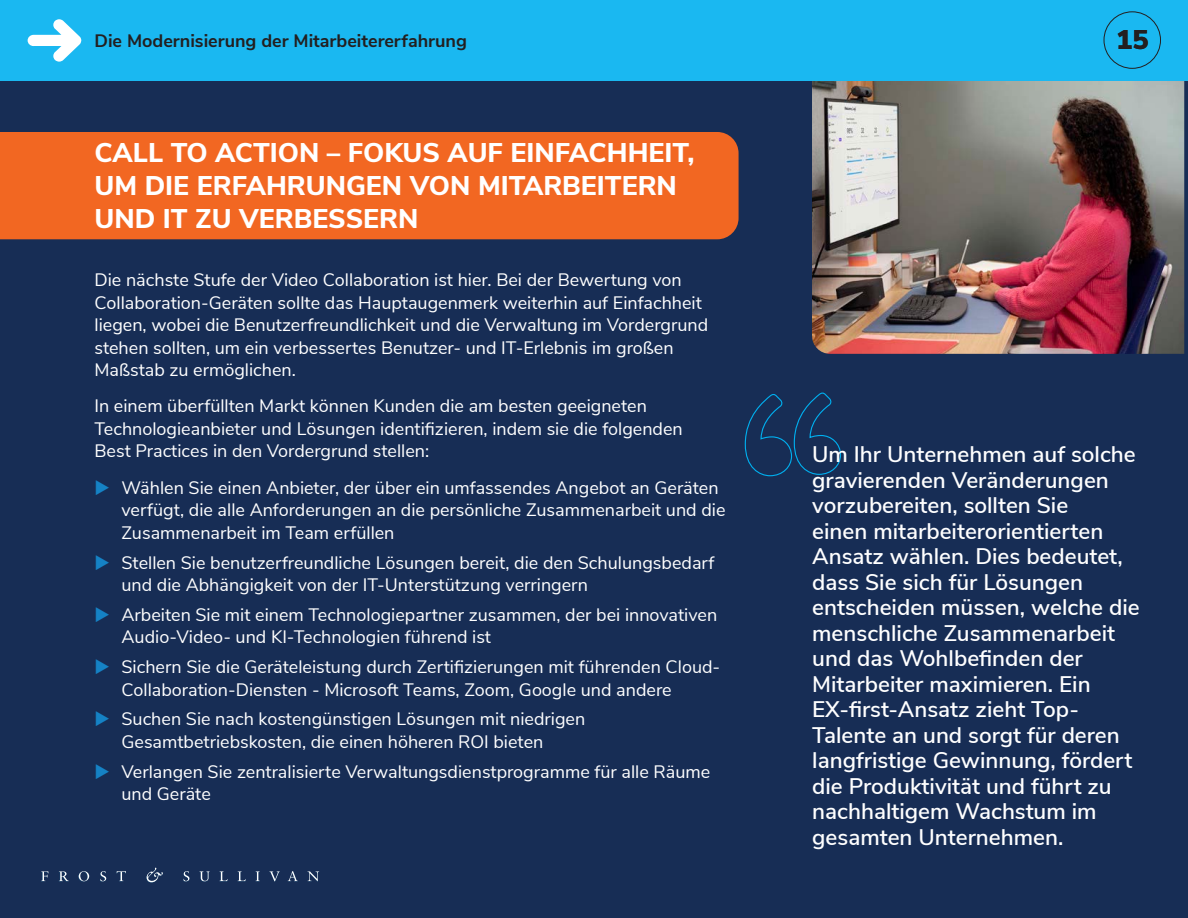
<style>
.page{position:relative;width:1188px;height:918px;background:#fff}
.page>*{position:absolute;margin:0;border:0;box-sizing:border-box;transform-origin:0 0}
._1st_Lvl_Header{font:800 27px/33px "Nunito Sans";color:#fff}
.t1{font:800 27px "Nunito Sans";color:#231f20}
.Quote_Attribution{font:600 22.5px/25.5px "Nunito Sans";color:#fff}
.Bullet_List{font:18px/22.5px "Nunito Sans";color:#fff}
.Body_Text{font:18px/22.5px "Nunito Sans";color:#fff}
.t2{font:700 18px "Nunito Sans";color:#231f20}
</style>
<div class="page">
<div style="left:0;top:69px;width:1188px;height:849px;background:#172d55"></div>
<div style="left:0;top:0;width:1188px;height:81px;background:#1ab8f1"></div>
<svg style="left:28px;top:19px;width:53px;height:43px"></svg>
<div style="left:1104px;top:11px;width:57px;height:58px;border:1px solid #231f20;border-radius:50%"></div>
<svg style="left:41px;top:871px;width:7px;height:11px"></svg>
<svg style="left:59px;top:871px;width:10px;height:11px"></svg>
<svg style="left:78px;top:871px;width:11px;height:11px"></svg>
<svg style="left:100px;top:871px;width:6px;height:11px"></svg>
<svg style="left:116px;top:871px;width:10px;height:11px"></svg>
<svg style="left:183px;top:871px;width:6px;height:11px"></svg>
<svg style="left:199px;top:871px;width:11px;height:11px"></svg>
<svg style="left:219px;top:871px;width:9px;height:11px"></svg>
<svg style="left:238px;top:871px;width:8px;height:11px"></svg>
<svg style="left:256px;top:871px;width:4px;height:11px"></svg>
<svg style="left:269px;top:871px;width:11px;height:11px"></svg>
<svg style="left:288px;top:871px;width:10px;height:11px"></svg>
<svg style="left:307px;top:871px;width:12px;height:11px"></svg>
<svg style="left:146px;top:868px;width:17px;height:15px"></svg>
<div style="left:0;top:132px;width:739px;height:107px;background:#f26722"></div>
<img style="left:812px;top:81px;width:372px;height:273px">
<svg style="left:744px;top:392px;width:97px;height:85px"></svg>
<p class="t2" style="left:94px;top:28px;width:374px">Die Modernisierung der Mitarbeitererfahrung</p>
<h1 class="t1" style="left:1116px;top:19px;width:34px">15</h1>
<h1 class="_1st_Lvl_Header" style="left:94px;top:134px;width:602px">CALL TO ACTION – FOKUS AUF EINFACHHEIT,<br>UM DIE ERFAHRUNGEN VON MITARBEITERN<br>UND IT ZU VERBESSERN</h1>
<p class="Body_Text" style="left:94px;top:268px;width:615px">Die nächste Stufe der Video Collaboration ist hier. Bei der Bewertung von Collaboration-Geräten sollte das Hauptaugenmerk weiterhin auf Einfachheit liegen, wobei die Benutzerfreundlichkeit und die Verwaltung im Vordergrund stehen sollten, um ein verbessertes Benutzer- und IT-Erlebnis im großen Maßstab zu ermöglichen.</p>
<p class="Body_Text" style="left:94px;top:394px;width:590px">In einem überfüllten Markt können Kunden die am besten geeigneten<br>Technologieanbieter und Lösungen identifizieren, indem sie die folgenden<br>Best Practices in den Vordergrund stellen:</p>
<p class="Bullet_List" style="left:122px;top:475px;width:606px">Wählen Sie einen Anbieter, der über ein umfassendes Angebot an Geräten verfügt, die alle Anforderungen an die persönliche Zusammenarbeit und die<br>Zusammenarbeit im Team erfüllen</p>
<p class="Bullet_List" style="left:122px;top:550px;width:595px">Stellen Sie benutzerfreundliche Lösungen bereit, die den Schulungsbedarf und die Abhängigkeit von der IT-Unterstützung verringern</p>
<p class="Bullet_List" style="left:122px;top:602px;width:597px">Arbeiten Sie mit einem Technologiepartner zusammen, der bei innovativen<br>Audio-Video- und KI-Technologien führend ist</p>
<p class="Bullet_List" style="left:122px;top:655px;width:600px">Sichern Sie die Geräteleistung durch Zertifizierungen mit führenden Cloud-<br>Collaboration-Diensten - Microsoft Teams, Zoom, Google und andere</p>
<p class="Bullet_List" style="left:122px;top:707px;width:465px">Suchen Sie nach kostengünstigen Lösungen mit niedrigen<br>Gesamtbetriebskosten, die einen höheren ROI bieten</p>
<p class="Bullet_List" style="left:122px;top:759px;width:590px">Verlangen Sie zentralisierte Verwaltungsdienstprogramme für alle Räume und Geräte</p>
<p class="Quote_Attribution" style="left:812px;top:440px;width:329px">Um Ihr Unternehmen auf solche gravierenden Veränderungen vorzubereiten, sollten Sie<br>einen mitarbeiterorientierten<br>Ansatz wählen. Dies bedeutet, dass Sie sich für Lösungen entscheiden müssen, welche die menschliche Zusammenarbeit und das Wohlbefinden der<br>Mitarbeiter maximieren. Ein<br>EX-first-Ansatz zieht Top-<br>Talente an und sorgt für deren langfristige Gewinnung, fördert die Produktivität und führt zu nachhaltigem Wachstum im gesamten Unternehmen.</p>
</div>
